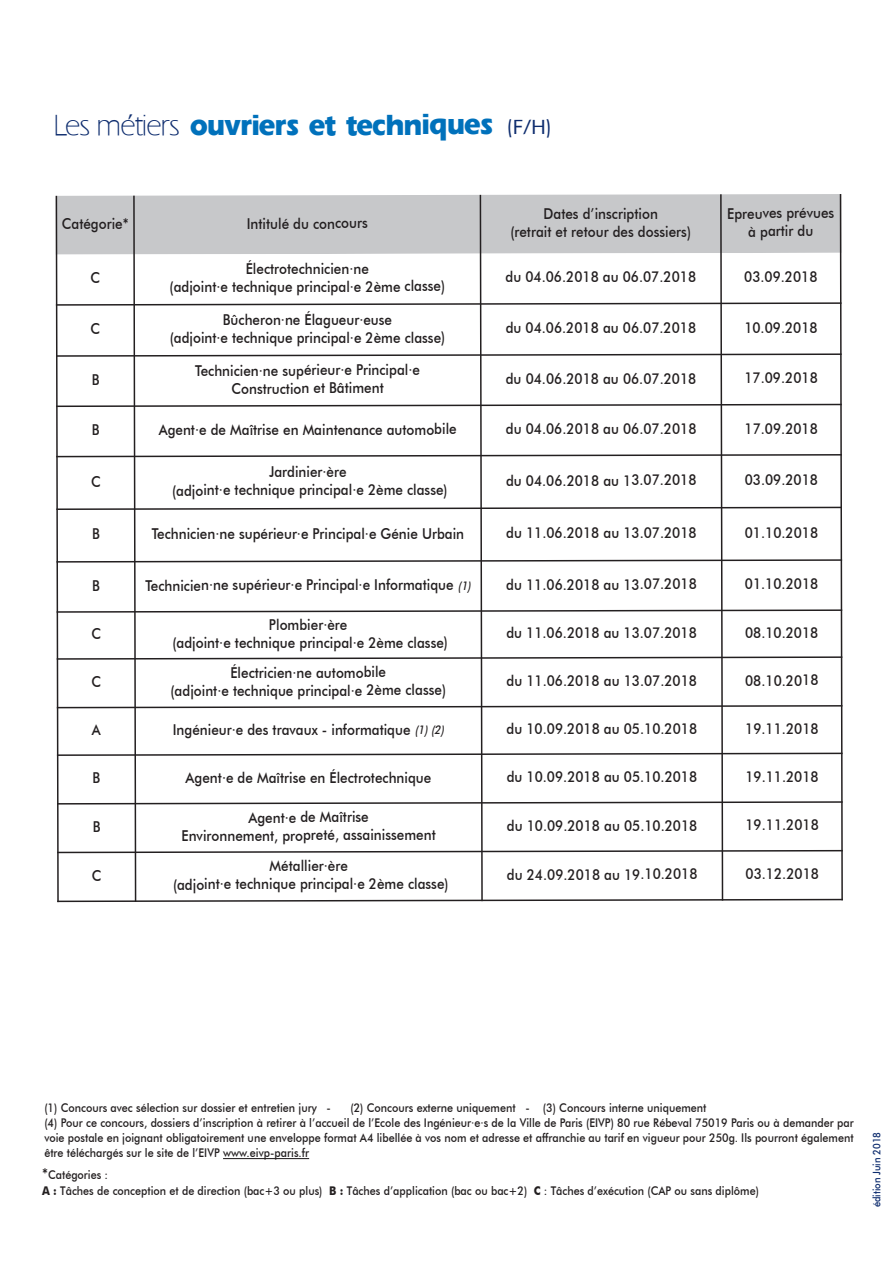
<style>
.page{position:relative;width:893px;height:1263px;background:#fff}
.page>*{position:absolute;margin:0;border:0;box-sizing:border-box;transform-origin:0 0}
.t1{font:800 30px "Ergoe";letter-spacing:-.03em;color:#0071bb;scale:.92 1}
.t2{font:500 15px/18px "Futura BT";letter-spacing:-.005em;color:#231f20;text-align:center;scale:.9 1}
.t3{font:500 12px/15px "Futura BT";color:#231f20;scale:.9 1}
.t4{font:500 10.5px "Futura BT";color:#0d2c6e;scale:.9 1}
.s1{font-weight:300;color:#0d2c6e}
.s2{font-weight:500;font-size:21px;color:#0d2c6e}
.s3{font-style:italic;font-size:12px}
.s4{font-size:15px}
.s5{font-weight:700}
</style>
<div class="page">
<svg style="left:55px;top:194px;width:788px;height:709px"></svg>
<hr style="left:223px;top:1158px;width:86px;height:1px;background:#231f20">
<h1 class="t1" style="left:53px;top:109px;width:543px"><span class="s1">Les métiers</span> ouvriers et techniques <span class="s2">(F/H)</span></h1>
<p class="t2" style="left:62px;top:215px;width:76px">Catégorie*</p>
<p class="t2" style="left:247px;top:214px;width:136px">Intitulé du concours</p>
<p class="t2" style="left:510px;top:204px;width:202px">Dates d’inscription<br>(retrait et retour des dossiers)</p>
<p class="t2" style="left:727px;top:204px;width:121px">Epreuves prévues à partir du</p>
<p class="t2" style="left:91px;top:269px;width:12px">C</p>
<p class="t2" style="left:170px;top:259px;width:308px">Électrotechnicien·ne<br>(adjoint·e technique principal·e 2ème classe)</p>
<p class="t2" style="left:506px;top:268px;width:213px">du 04.06.2018 au 06.07.2018</p>
<p class="t2" style="left:744px;top:267px;width:83px">03.09.2018</p>
<p class="t2" style="left:91px;top:320px;width:12px">C</p>
<p class="t2" style="left:170px;top:310px;width:308px">Bûcheron·ne Élagueur·euse<br>(adjoint·e technique principal·e 2ème classe)</p>
<p class="t2" style="left:506px;top:319px;width:213px">du 04.06.2018 au 06.07.2018</p>
<p class="t2" style="left:744px;top:318px;width:83px">10.09.2018</p>
<p class="t2" style="left:92px;top:370px;width:10px">B</p>
<p class="t2" style="left:195px;top:361px;width:251px">Technicien·ne supérieur·e Principal·e<br>Construction et Bâtiment</p>
<p class="t2" style="left:506px;top:369px;width:213px">du 04.06.2018 au 06.07.2018</p>
<p class="t2" style="left:744px;top:369px;width:83px">17.09.2018</p>
<p class="t2" style="left:92px;top:421px;width:10px">B</p>
<p class="t2" style="left:159px;top:420px;width:333px">Agent·e de Maîtrise en Maintenance automobile</p>
<p class="t2" style="left:506px;top:420px;width:213px">du 04.06.2018 au 06.07.2018</p>
<p class="t2" style="left:745px;top:419px;width:83px">17.09.2018</p>
<p class="t2" style="left:91px;top:472px;width:12px">C</p>
<p class="t2" style="left:172px;top:463px;width:308px">Jardinier·ère<br>(adjoint·e technique principal·e 2ème classe)</p>
<p class="t2" style="left:506px;top:471px;width:213px">du 04.06.2018 au 13.07.2018</p>
<p class="t2" style="left:745px;top:471px;width:83px">03.09.2018</p>
<p class="t2" style="left:92px;top:525px;width:10px">B</p>
<p class="t2" style="left:152px;top:524px;width:349px">Technicien·ne supérieur·e Principal·e Génie Urbain</p>
<p class="t2" style="left:506px;top:524px;width:213px">du 11.06.2018 au 13.07.2018</p>
<p class="t2" style="left:745px;top:523px;width:83px">01.10.2018</p>
<p class="t2" style="left:92px;top:576px;width:10px">B</p>
<p class="t2" style="left:145px;top:576px;width:366px">Technicien·ne supérieur·e Principal·e Informatique <span class="s3">(1)</span></p>
<p class="t2" style="left:506px;top:575px;width:213px">du 11.06.2018 au 13.07.2018</p>
<p class="t2" style="left:745px;top:575px;width:83px">01.10.2018</p>
<p class="t2" style="left:91px;top:625px;width:12px">C</p>
<p class="t2" style="left:172px;top:615px;width:308px">Plombier·ère<br>(adjoint·e technique principal·e 2ème classe)</p>
<p class="t2" style="left:506px;top:624px;width:213px">du 11.06.2018 au 13.07.2018</p>
<p class="t2" style="left:745px;top:623px;width:83px">08.10.2018</p>
<p class="t2" style="left:91px;top:673px;width:12px">C</p>
<p class="t2" style="left:171px;top:663px;width:308px">Électricien·ne automobile<br>(adjoint·e technique principal·e 2ème classe)</p>
<p class="t2" style="left:506px;top:671px;width:213px">du 11.06.2018 au 13.07.2018</p>
<p class="t2" style="left:745px;top:671px;width:83px">08.10.2018</p>
<p class="t2" style="left:92px;top:721px;width:11px">A</p>
<p class="t2" style="left:173px;top:720px;width:306px">Ingénieur·e des travaux - informatique <span class="s3">(1)(2)</span></p>
<p class="t2" style="left:507px;top:720px;width:213px">du 10.09.2018 au 05.10.2018</p>
<p class="t2" style="left:745px;top:719px;width:83px">19.11.2018</p>
<p class="t2" style="left:93px;top:769px;width:10px">B</p>
<p class="t2" style="left:186px;top:768px;width:275px">Agent·e de Maîtrise en Électrotechnique</p>
<p class="t2" style="left:507px;top:768px;width:213px">du 10.09.2018 au 05.10.2018</p>
<p class="t2" style="left:745px;top:767px;width:83px">19.11.2018</p>
<p class="t2" style="left:93px;top:817px;width:10px">B</p>
<p class="t2" style="left:182px;top:808px;width:284px">Agent·e de Maîtrise<br>Environnement, propreté, assainissement</p>
<p class="t2" style="left:507px;top:816px;width:213px">du 10.09.2018 au 05.10.2018</p>
<p class="t2" style="left:745px;top:816px;width:83px">19.11.2018</p>
<p class="t2" style="left:92px;top:866px;width:12px">C</p>
<p class="t2" style="left:173px;top:857px;width:308px">Métallier·ère<br>(adjoint·e technique principal·e 2ème classe)</p>
<p class="t2" style="left:507px;top:865px;width:213px">du 24.09.2018 au 19.10.2018</p>
<p class="t2" style="left:746px;top:865px;width:83px">03.12.2018</p>
<p class="t3" style="left:44px;top:1100px;width:320px">(1) Concours avec sélection sur dossier et entretien jury -</p>
<p class="t3" style="left:44px;top:1100px;width:901px;text-indent:306px">(2) Concours externe uniquement - (3) Concours interne uniquement<br>(4) Pour ce concours, dossiers d’inscription à retirer à l’accueil de l’Ecole des Ingénieur·e·s de la Ville de Paris (EIVP) 80 rue Rébeval 75019 Paris ou à demander par voie postale en joignant obligatoirement une enveloppe format A4 libellée à vos nom et adresse et affranchie au tarif en vigueur pour 250g. Ils pourront également être téléchargés sur le site de l’EIVP www.eivp-paris.fr</p>
<p class="t3" style="left:42px;top:1166px;width:798px;line-height:16.5px"><span class="s4">*</span>Catégories :<br><span class="s5">A :</span> Tâches de conception et de direction (bac+3 ou plus) <span class="s5">B :</span> Tâches d’application (bac ou bac+2) <span class="s5">C</span> : Tâches d’exécution (CAP ou sans diplôme)</p>
<p class="t4" style="left:870px;top:1207px;width:85px;rotate:-90deg">édition Juin 2018</p>
</div>
